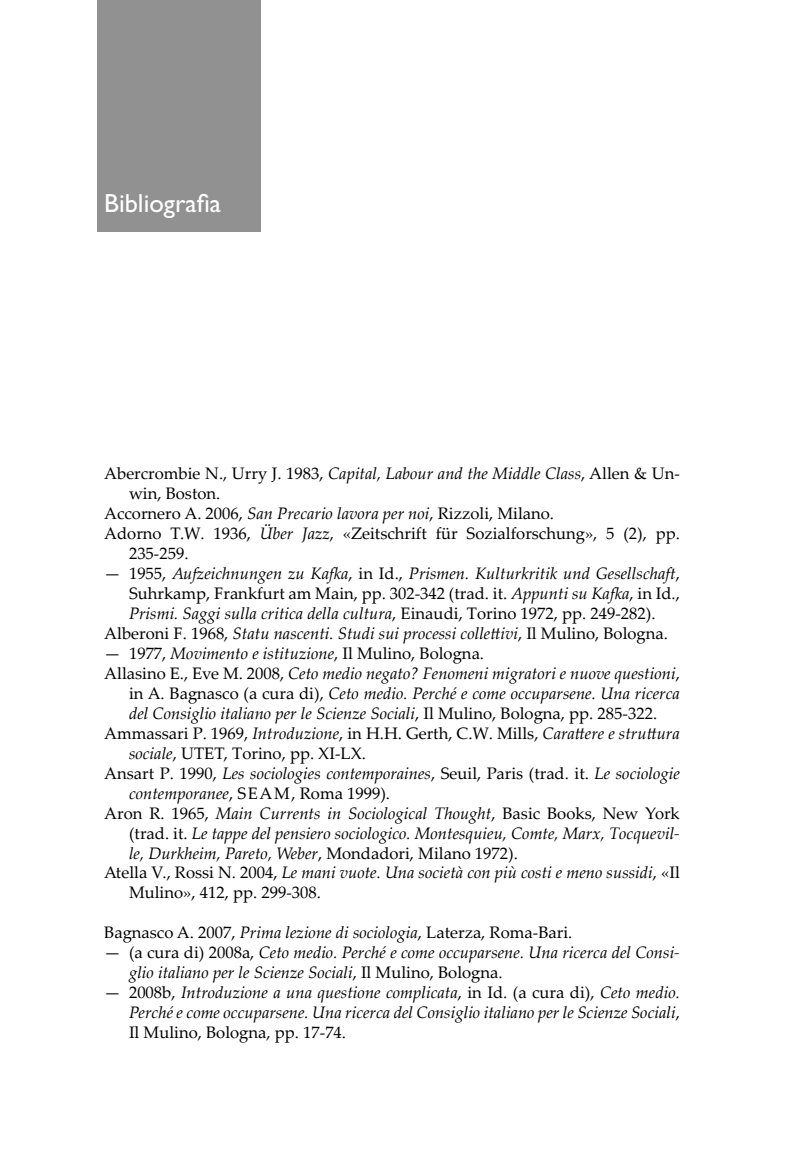
<style>
.page{position:relative;width:794px;height:1166px;background:#fff}
.page>*{position:absolute;margin:0;border:0;box-sizing:border-box;transform-origin:0 0}
.t1{font:26.25px "Gill Sans Std";color:#fff}
.t2{font:italic 16.62px/19.9px "Palatino Linotype";color:#000}
.t3{font:16.62px "Palatino Linotype";color:#000}
.s1{font-style:italic}
.s2{font-style:normal}
</style>
<div class="page">
<div style="left:97px;top:0;width:164px;height:232px;background:#919191"></div>
<h1 class="t1" style="left:104px;top:188px;width:118px">Bibliografia</h1>
<p class="t3" style="left:104px;top:462px;width:577px">Abercrombie N., Urry J. 1983, <span class="s1">Capital, Labour and the Middle Class</span>, Allen &amp; Un-</p>
<p class="t3" style="left:129px;top:482px;width:93px">win, Boston.</p>
<p class="t3" style="left:104px;top:502px;width:451px">Accornero A. 2006, <span class="s1">San Precario lavora per noi</span>, Rizzoli, Milano.</p>
<p class="t3" style="left:104px;top:522px;width:577px">Adorno T.W. 1936, <span class="s1">Über Jazz</span>, «Zeitschrift für Sozialforschung», 5 (2), pp.</p>
<p class="t3" style="left:129px;top:542px;width:61px">235-259.</p>
<p class="t2" style="left:104px;top:563px;width:577px"><span class="s2">— 1955,</span> Aufzeichnungen zu Kafka<span class="s2">, in Id.,</span> Prismen. Kulturkritik und Gesellschaft<span class="s2">,</span></p>
<p class="t3" style="left:129px;top:582px;width:552px">Suhrkamp, Frankfurt am Main, pp. 302-342 (trad. it. <span class="s1">Appunti su Kafka</span>, in Id.,</p>
<p class="t2" style="left:129px;top:603px;width:528px">Prismi. Saggi sulla critica della cultura<span class="s2">, Einaudi, Torino 1972, pp. 249-282).</span></p>
<p class="t2" style="left:104px;top:623px;width:565px"><span class="s2">Alberoni F. 1968,</span> Statu nascenti. Studi sui processi collettivi<span class="s2">, Il Mulino, Bologna.</span></p>
<p class="t3" style="left:104px;top:641px;width:381px">— 1977, <span class="s1">Movimento e istituzione</span>, Il Mulino, Bologna.</p>
<p class="t2" style="left:104px;top:662px;width:577px"><span class="s2">Allasino E., Eve M. 2008,</span> Ceto medio negato? Fenomeni migratori e nuove questioni<span class="s2">,</span></p>
<p class="t2" style="left:129px;top:682px;width:552px"><span class="s2">in A. Bagnasco (a cura di),</span> Ceto medio. Perché e come occuparsene. Una ricerca</p>
<p class="t2" style="left:129px;top:702px;width:529px">del Consiglio italiano per le Scienze Sociali<span class="s2">, Il Mulino, Bologna, pp. 285-322.</span></p>
<p class="t3" style="left:104px;top:721px;width:577px">Ammassari P. 1969, <span class="s1">Introduzione</span>, in H.H. Gerth, C.W. Mills, <span class="s1">Carattere e struttura</span></p>
<p class="t3" style="left:129px;top:741px;width:238px"><span class="s1">sociale</span>, UTET, Torino, pp. XI-LX.</p>
<p class="t2" style="left:104px;top:762px;width:577px"><span class="s2">Ansart P. 1990,</span> Les sociologies contemporaines<span class="s2">, Seuil, Paris (trad. it.</span> Le sociologie</p>
<p class="t3" style="left:129px;top:781px;width:262px"><span class="s1">contemporanee</span>, SEAM, Roma 1999).</p>
<p class="t2" style="left:104px;top:802px;width:577px"><span class="s2">Aron R. 1965,</span> Main Currents in Sociological Thought<span class="s2">, Basic Books, New York</span></p>
<p class="t2" style="left:129px;top:822px;width:552px"><span class="s2">(trad. it.</span> Le tappe del pensiero sociologico. Montesquieu, Comte, Marx, Tocquevil-</p>
<p class="t2" style="left:129px;top:842px;width:390px">le, Durkheim, Pareto, Weber<span class="s2">, Mondadori, Milano 1972).</span></p>
<p class="t2" style="left:104px;top:862px;width:577px"><span class="s2">Atella V., Rossi N. 2004,</span> Le mani vuote. Una società con più costi e meno sussidi<span class="s2">, «Il</span></p>
<p class="t3" style="left:129px;top:881px;width:193px">Mulino», 412, pp. 299-308.</p>
<p class="t3" style="left:104px;top:921px;width:470px">Bagnasco A. 2007, <span class="s1">Prima lezione di sociologia</span>, Laterza, Roma-Bari.</p>
<p class="t2" style="left:129px;top:942px;width:552px;text-indent:-25px"><span class="s2">— (a cura di) 2008a,</span> Ceto medio. Perché e come occuparsene. Una ricerca del Consi&shy;glio italiano per le Scienze Sociali<span class="s2">, Il Mulino, Bologna.</span></p>
<p class="t2" style="left:129px;top:982px;width:552px;text-align:justify;text-indent:-25px"><span class="s2">— 2008b,</span> Introduzione a una questione complicata<span class="s2">, in Id. (a cura di),</span> Ceto medio.<br>Perché e come occuparsene. Una ricerca del Consiglio italiano per le Scienze Sociali<span class="s2">, Il Mulino, Bologna, pp. 17-74.</span></p>
</div>
